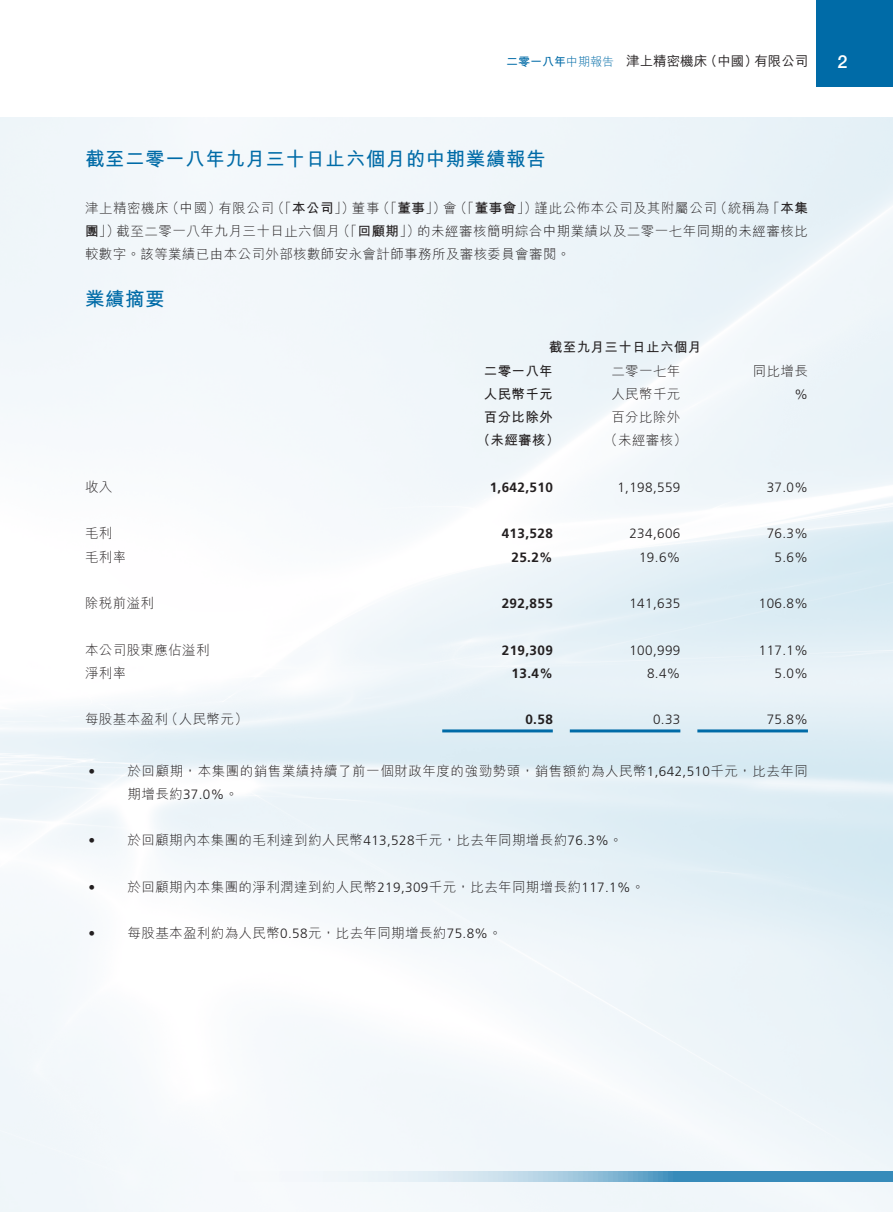
<style>
.page{position:relative;width:893px;height:1212px;background:#fff}
.page>*{position:absolute;margin:0;border:0;box-sizing:border-box;transform-origin:0 0}
.t1{font:700 19.5px "M Hei HK";letter-spacing:.03em;color:#006ba7}
.t2{font:500 18px "Helvetica Neue LT Std";color:#fff}
.t3{font:300 13.5px/23.2px "M Hei HK";letter-spacing:.03em;color:#231f20}
.t4{font:300 13.5px "Frutiger LT Std";letter-spacing:.03em;color:#231f20}
.t5{font:700 13.5px "Frutiger LT Std";letter-spacing:.03em;color:#231f20}
.t6{font:700 13.5px "M Hei HK";letter-spacing:.03em;color:#231f20}
.t7{font:500 13.5px "M Hei HK";color:#231f20}
.t8{font:700 12px "M Hei HK";color:#006ba7}
.s1{font-weight:300}
.s2{font-weight:700}
.s3{font-family:"Frutiger LT Std"}
</style>
<div class="page">
<div style="left:816px;top:0;width:77px;height:87px;background:#006ba7"></div>
<svg style="left:0;top:1171px;width:893px;height:11px"></svg>
<hr style="left:442px;top:729px;width:111px;height:3px;background:#006ba7">
<hr style="left:570px;top:729px;width:110px;height:3px;background:#006ba7">
<hr style="left:697px;top:729px;width:111px;height:3px;background:#006ba7">
<p class="t8" style="left:506px;top:53px;width:109px">二零一八年<span class="s1">中期報告</span></p>
<p class="t7" style="left:626px;top:52px;width:82px">津上精密機床</p>
<p class="t7" style="left:754px;top:52px;width:55px">有限公司</p>
<p class="t7" style="left:704px;top:52px;width:55px">（中國）</p>
<h2 class="t2" style="left:838px;top:51px;width:12px">2</h2>
<h1 class="t1" style="left:85px;top:145px;width:462px">截至二零一八年九月三十日止六個月的中期業績報告</h1>
<p class="t3" style="left:454px;top:196px;width:85px">（「<span class="s2">董事會</span>」）</p>
<p class="t3" style="left:166px;top:196px;width:57px">（中國）</p>
<p class="t3" style="left:271px;top:196px;width:85px">（「<span class="s2">本公司</span>」）</p>
<p class="t3" style="left:377px;top:196px;width:71px">（「<span class="s2">董事</span>」）</p>
<p class="t3" style="left:714px;top:196px;width:57px">（統稱為</p>
<p class="t3" style="left:535px;top:196px;width:184px">謹此公佈本公司及其附屬公司</p>
<p class="t3" style="left:85px;top:196px;width:85px">津上精密機床</p>
<p class="t3" style="left:443px;top:196px;width:15px">會</p>
<p class="t3" style="left:218px;top:196px;width:57px">有限公司</p>
<p class="t6" style="left:766px;top:198px;width:43px"><span class="s1">「</span>本集</p>
<p class="t3" style="left:352px;top:196px;width:29px">董事</p>
<p class="t3" style="left:85px;top:219px;width:487px"><span class="s2">團</span>」）<br>較數字。該等業績已由本公司外部核數師安永會計師事務所及審核委員會審閱。</p>
<h1 class="t1" style="left:85px;top:284px;width:81px">業績摘要</h1>
<p class="t6" style="left:549px;top:337px;width:154px">截至九月三十日止六個月</p>
<p class="t3" style="left:337px;top:219px;width:85px">（「<span class="s2">回顧期</span>」）</p>
<p class="t3" style="left:417px;top:219px;width:392px">的未經審核簡明綜合中期業績以及二零一七年同期的未經審核比</p>
<p class="t3" style="left:117px;top:219px;width:225px">截至二零一八年九月三十日止六個月</p>
<p class="t6" style="left:484px;top:361px;width:71px">二零一八年</p>
<p class="t3" style="left:611px;top:358px;width:71px">二零一七年</p>
<p class="t3" style="left:753px;top:358px;width:57px">同比增長</p>
<p class="t6" style="left:484px;top:384px;width:71px">人民幣千元</p>
<p class="t3" style="left:611px;top:382px;width:71px">人民幣千元</p>
<p class="t4" style="left:794px;top:386px;width:15px">%</p>
<p class="t6" style="left:484px;top:407px;width:71px">百分比除外</p>
<p class="t3" style="left:611px;top:405px;width:71px">百分比除外</p>
<p class="t6" style="left:477px;top:430px;width:84px">（未經審核）</p>
<p class="t3" style="left:604px;top:428px;width:84px">（未經審核(</p>
<p class="t3" style="left:85px;top:475px;width:29px">收入</p>
<p class="t5" style="left:490px;top:479px;width:65px">1,642,510</p>
<p class="t4" style="left:617px;top:479px;width:65px">1,198,559</p>
<p class="t4" style="left:767px;top:479px;width:43px">37.0%</p>
<p class="t3" style="left:85px;top:521px;width:29px">毛利</p>
<p class="t5" style="left:502px;top:526px;width:53px">413,528</p>
<p class="t4" style="left:629px;top:526px;width:53px">234,606</p>
<p class="t4" style="left:767px;top:526px;width:43px">76.3%</p>
<p class="t3" style="left:85px;top:544px;width:43px">毛利率</p>
<p class="t5" style="left:511px;top:549px;width:43px">25.2%</p>
<p class="t4" style="left:639px;top:549px;width:43px">19.6%</p>
<p class="t4" style="left:774px;top:549px;width:35px">5.6%</p>
<p class="t3" style="left:85px;top:591px;width:71px">除稅前溢利</p>
<p class="t5" style="left:502px;top:595px;width:53px">292,855</p>
<p class="t4" style="left:629px;top:596px;width:53px">141,635</p>
<p class="t4" style="left:759px;top:596px;width:51px">106.8%</p>
<p class="t3" style="left:85px;top:637px;width:126px">本公司股東應佔溢利</p>
<p class="t5" style="left:502px;top:642px;width:53px">219,309</p>
<p class="t4" style="left:629px;top:642px;width:53px">100,999</p>
<p class="t4" style="left:759px;top:642px;width:51px">117.1%</p>
<p class="t3" style="left:85px;top:661px;width:43px">淨利率</p>
<p class="t5" style="left:512px;top:665px;width:43px">13.4%</p>
<p class="t4" style="left:647px;top:665px;width:35px">8.4%</p>
<p class="t4" style="left:775px;top:665px;width:35px">5.0%</p>
<p class="t3" style="left:165px;top:707px;width:84px">（人民幣元(</p>
<p class="t3" style="left:85px;top:707px;width:84px">每股基本盈利</p>
<p class="t3" style="left:128px;top:758px;width:682px">於回顧期，本集團的銷售業績持續了前一個財政年度的強勁勢頭，銷售額約為人民幣<span class="s3">1,642,510</span>千元，比去年同</p>
<p class="t4" style="left:767px;top:712px;width:43px">75.8%</p>
<p class="t5" style="left:525px;top:712px;width:29px">0.58</p>
<p class="t4" style="left:653px;top:712px;width:29px">0.33</p>
<p class="t4" style="left:88px;top:763px;width:8px">•</p>
<p class="t4" style="left:88px;top:833px;width:8px">•</p>
<p class="t4" style="left:88px;top:879px;width:8px">•</p>
<p class="t4" style="left:88px;top:926px;width:8px">•</p>
<p class="t3" style="left:128px;top:782px;width:112px">期增長約<span class="s3">37.0%</span>。</p>
<p class="t3" style="left:128px;top:828px;width:497px">於回顧期內本集團的毛利達到約人民幣<span class="s3">413,528</span>千元，比去年同期增長約<span class="s3">76.3%</span>。</p>
<p class="t3" style="left:128px;top:875px;width:518px">於回顧期內本集團的淨利潤達到約人民幣<span class="s3">219,309</span>千元，比去年同期增長約<span class="s3">117.1%</span>。</p>
<p class="t3" style="left:128px;top:921px;width:376px">每股基本盈利約為人民幣<span class="s3">0.58</span>元，比去年同期增長約<span class="s3">75.8%</span>。</p>
</div>
